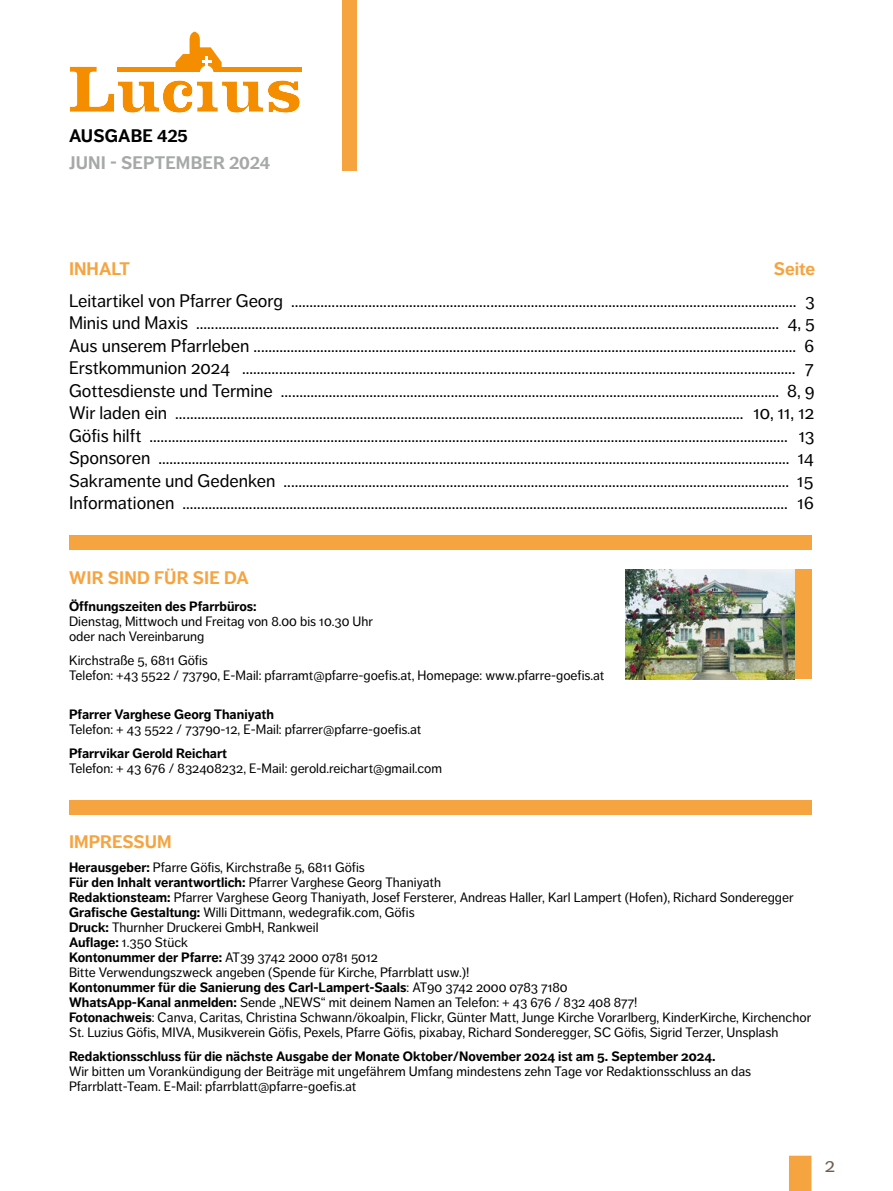
<style>
.page{position:relative;width:893px;height:1191px;background:#fff}
.page>*{position:absolute;margin:0;border:0;box-sizing:border-box;transform-origin:0 0}
.t1{font:19.5px "Dagny Pro";color:#6d5e52}
.t2{font:18px/22.5px "Dagny Pro";color:#000;text-align:justify}
.t3{font:700 18px "Dagny Pro";color:#f6a440}
.t4{font:700 18px "Dagny Pro";letter-spacing:.01em;color:#a7a9a9}
.t5{font:700 18px "Dagny Pro";letter-spacing:.005em;color:#000}
.t6{font:13.5px/15px "Dagny Pro";color:#000}
.t7{font:700 13.5px "Dagny Pro";color:#000}
.s1{font-weight:700}
</style>
<div class="page">
<div style="left:789px;top:1155px;width:22px;height:36px;background:#f6a440"></div>
<div style="left:117px;top:67px;width:185px;height:5px;background:#f48e00"></div>
<svg style="left:70px;top:32px;width:230px;height:81px"></svg>
<img style="left:626px;top:569px;width:169px;height:110px">
<div style="left:69px;top:535px;width:742px;height:15px;background:#f6a440"></div>
<div style="left:795px;top:569px;width:16px;height:110px;background:#f6a440"></div>
<div style="left:69px;top:800px;width:742px;height:15px;background:#f6a440"></div>
<div style="left:342px;top:0;width:15px;height:170px;background:#f6a440"></div>
<p class="t5" style="left:69px;top:125px;width:120px">AUSGABE 425</p>
<p class="t4" style="left:69px;top:152px;width:202px">JUNI - SEPTEMBER 2024</p>
<p class="t3" style="left:774px;top:258px;width:43px">Seite</p>
<p class="t3" style="left:69px;top:258px;width:62px">INHALT</p>
<p class="t2" style="left:69px;top:289px;width:747px">Leitartikel von Pfarrer Georg ......................................................................................................................................... 3<br>Minis und Maxis .............................................................................................................................................................. 4, 5<br>Aus unserem Pfarrleben ................................................................................................................................................... 6<br>Erstkommunion 2024 ...................................................................................................................................................... 7<br>Gottesdienste und Termine ....................................................................................................................................... 8, 9<br>Wir laden ein .......................................................................................................................................................... 10, 11, 12<br>Göfis hilft ............................................................................................................................................................................. 13<br>Sponsoren ........................................................................................................................................................................... 14<br>Sakramente und Gedenken ......................................................................................................................................... 15<br>Informationen .................................................................................................................................................................... 16</p>
<p class="t3" style="left:69px;top:567px;width:181px">WIR SIND FÜR SIE DA</p>
<p class="t7" style="left:69px;top:598px;width:189px">Öffnungszeiten des Pfarrbüros:</p>
<p class="t6" style="left:69px;top:614px;width:305px">Dienstag, Mittwoch und Freitag von 8.00 bis 10.30 Uhr oder nach Vereinbarung</p>
<p class="t6" style="left:69px;top:653px;width:537px">Kirchstraße 5, 6811 Göfis<br>Telefon: +43 5522 / 73790, E-Mail: pfarramt@pfarre-goefis.at, Homepage: www.pfarre-goefis.at</p>
<p class="t7" style="left:69px;top:706px;width:206px">Pfarrer Varghese Georg Thaniyath</p>
<p class="t6" style="left:69px;top:722px;width:354px">Telefon: + 43 5522 / 73790-12, E-Mail: pfarrer@pfarre-goefis.at</p>
<p class="t7" style="left:69px;top:745px;width:160px">Pfarrvikar Gerold Reichart</p>
<p class="t6" style="left:69px;top:761px;width:375px">Telefon: + 43 676 / 832408232, E-Mail: gerold.reichart@gmail.com</p>
<p class="t3" style="left:69px;top:830px;width:104px">IMPRESSUM</p>
<p class="t6" style="left:69px;top:859px;width:744px"><span class="s1">Herausgeber:</span> Pfarre Göfis, Kirchstraße 5, 6811 Göfis<br><span class="s1">Für den Inhalt verantwortlich:</span> Pfarrer Varghese Georg Thaniyath<br><span class="s1">Redaktionsteam:</span> Pfarrer Varghese Georg Thaniyath, Josef Fersterer, Andreas Haller, Karl Lampert (Hofen), Richard Sonderegger <span class="s1">Grafische Gestaltung:</span> Willi Dittmann, wedegrafik.com, Göfis<br><span class="s1">Druck:</span> Thurnher Druckerei GmbH, Rankweil<br><span class="s1">Auflage:</span> 1.350 Stück<br><span class="s1">Kontonummer der Pfarre:</span> AT39 3742 2000 0781 5012<br>Bitte Verwendungszweck angeben (Spende für Kirche, Pfarrblatt usw.)!<br><span class="s1">Kontonummer für die Sanierung des Carl-Lampert-Saals</span>: AT90 3742 2000 0783 7180<br><span class="s1">WhatsApp-Kanal anmelden:</span> Sende „NEWS“ mit deinem Namen an Telefon: + 43 676 / 832 408 877!<br><span class="s1">Fotonachweis</span>: Canva, Caritas, Christina Schwann/ökoalpin, Flickr, Günter Matt, Junge Kirche Vorarlberg, KinderKirche, Kirchenchor St. Luzius Göfis, MIVA, Musikverein Göfis, Pexels, Pfarre Göfis, pixabay, Richard Sonderegger, SC Göfis, Sigrid Terzer, Unsplash</p>
<p class="t7" style="left:69px;top:1048px;width:648px">Redaktionsschluss für die nächste Ausgabe der Monate Oktober/November 2024 ist am 5. September 2024.</p>
<p class="t6" style="left:69px;top:1063px;width:684px">Wir bitten um Vorankündigung der Beiträge mit ungefährem Umfang mindestens zehn Tage vor Redaktionsschluss an das<br>Pfarrblatt-Team. E-Mail: pfarrblatt@pfarre-goefis.at</p>
<p class="t1" style="left:825px;top:1153px;width:12px">2</p>
</div>
